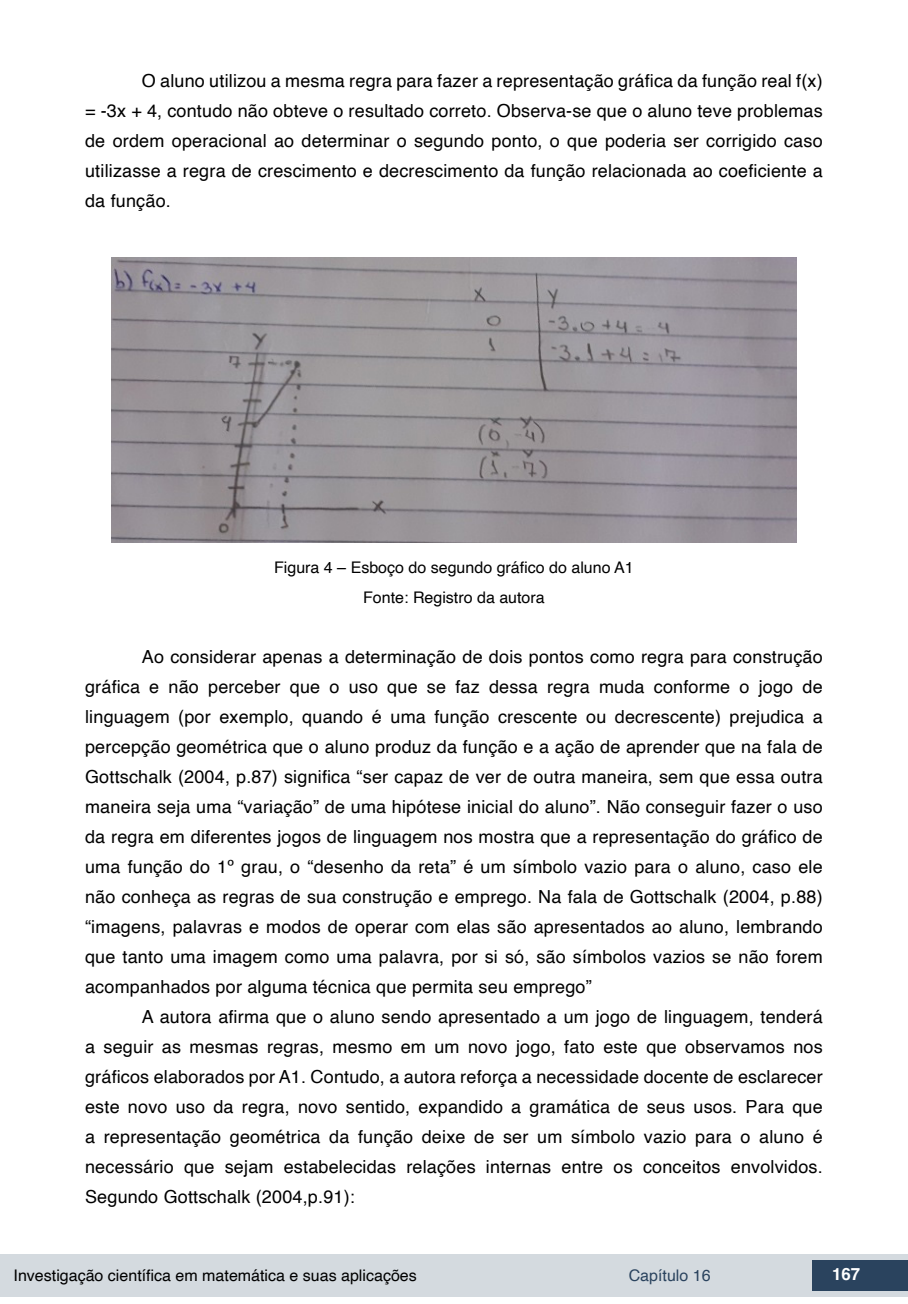
<style>
.page{position:relative;width:908px;height:1304px;background:#fff}
.page>*{position:absolute;margin:0;border:0;box-sizing:border-box;transform-origin:0 0}
.t1{font:18px/30px "Helvetica";letter-spacing:.01em;color:#000;text-align:justify}
.t2{font:700 16.8px "Helvetica";color:#fff}
.t3{font:16px/30.6px "Helvetica";color:#000;text-align:center}
.t4{font:16px "Helvetica";color:#2a435e}
</style>
<div class="page">
<div style="left:0;top:1254px;width:906px;height:43px;background:#d4dadf"></div>
<div style="left:812px;top:1261px;width:95px;height:30px;background:#2a435e"></div>
<img style="left:112px;top:257px;width:683px;height:285px">
<p class="t1" style="left:85px;top:66px;width:738px;text-indent:57px">O aluno utilizou a mesma regra para fazer a representação gráfica da função real f(x) = -3x + 4, contudo não obteve o resultado correto. Observa-se que o aluno teve problemas de ordem operacional ao determinar o segundo ponto, o que poderia ser corrigido caso utilizasse a regra de crescimento e decrescimento da função relacionada ao coeficiente a da função.</p>
<p class="t3" style="left:274px;top:552px;width:361px">Figura 4 – Esboço do segundo gráfico do aluno A1<br>Fonte: Registro da autora</p>
<p class="t1" style="left:85px;top:642px;width:738px;text-indent:57px">Ao considerar apenas a determinação de dois pontos como regra para construção gráfica e não perceber que o uso que se faz dessa regra muda conforme o jogo de linguagem (por exemplo, quando é uma função crescente ou decrescente) prejudica a percepção geométrica que o aluno produz da função e a ação de aprender que na fala de Gottschalk (2004, p.87) significa “ser capaz de ver de outra maneira, sem que essa outra maneira seja uma “variação” de uma hipótese inicial do aluno”. Não conseguir fazer o uso da regra em diferentes jogos de linguagem nos mostra que a representação do gráfico de uma função do 1º grau, o “desenho da reta” é um símbolo vazio para o aluno, caso ele não conheça as regras de sua construção e emprego. Na fala de Gottschalk (2004, p.88) “imagens, palavras e modos de operar com elas são apresentados ao aluno, lembrando que tanto uma imagem como uma palavra, por si só, são símbolos vazios se não forem acompanhados por alguma técnica que permita seu emprego”</p>
<p class="t1" style="left:85px;top:1002px;width:738px;text-indent:57px">A autora afirma que o aluno sendo apresentado a um jogo de linguagem, tenderá a seguir as mesmas regras, mesmo em um novo jogo, fato este que observamos nos gráficos elaborados por A1. Contudo, a autora reforça a necessidade docente de esclarecer este novo uso da regra, novo sentido, expandido a gramática de seus usos. Para que a representação geométrica da função deixe de ser um símbolo vazio para o aluno é necessário que sejam estabelecidas relações internas entre os conceitos envolvidos.<br>Segundo Gottschalk (2004,p.91):</p>
<p class="t3" style="left:14px;top:1260px;width:404px">Investigação científica em matemática e suas aplicações</p>
<p class="t4" style="left:628px;top:1263px;width:83px">Capítulo 16</p>
<p class="t2" style="left:831px;top:1264px;width:30px">167</p>
</div>
